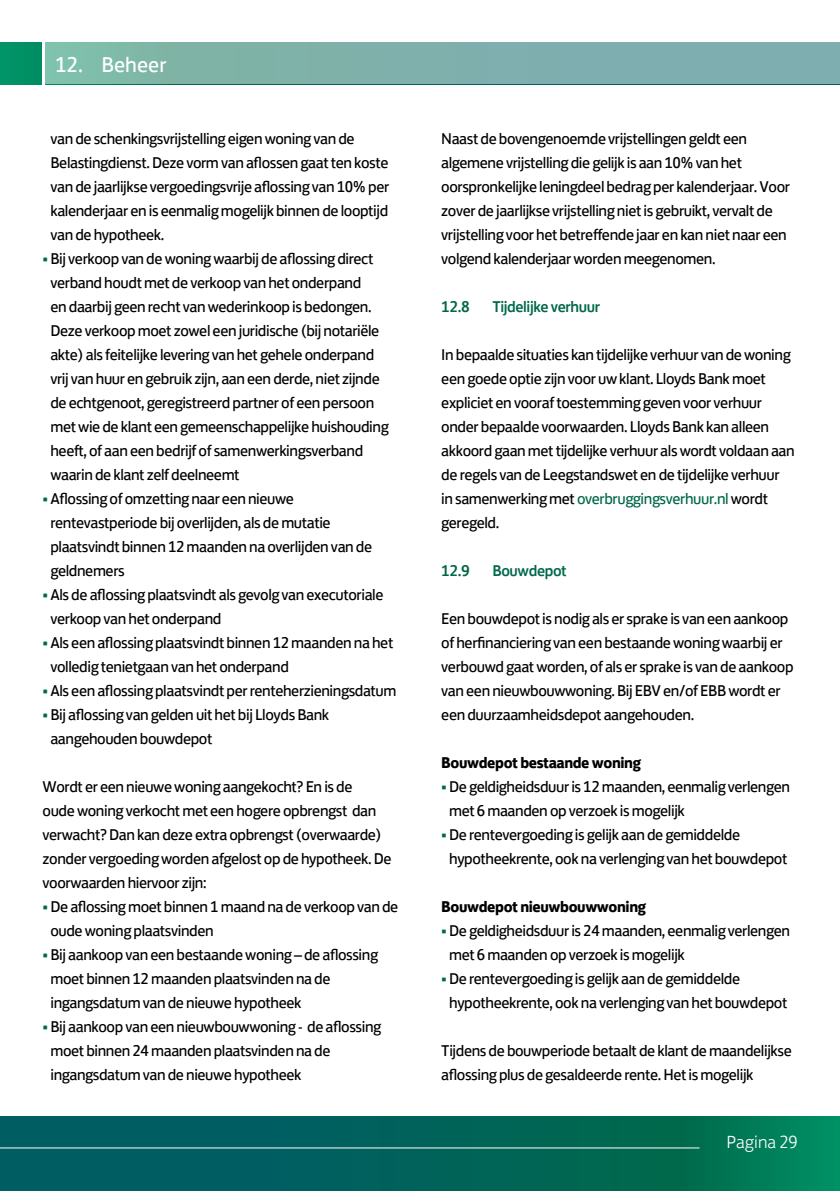
<style>
.page{position:relative;width:840px;height:1191px;background:#fff}
.page>*{position:absolute;margin:0;border:0;box-sizing:border-box;transform-origin:0 0}
.t1{font:22px "Lloyds Bank Jack";color:#fff}
.t2{font:300 18px "Lloyds Bank Jack";color:#fff}
.t3{font:16px/24px "Lloyds Bank Jack";letter-spacing:-.025em;color:#000}
.t4{font:700 16px "Lloyds Bank Jack";letter-spacing:-.025em;color:#000}
.t5{font:500 16px "Lloyds Bank Jack";letter-spacing:-.025em;color:#00684a}
.s1{color:#00684a}
</style>
<div class="page">
<svg style="left:0;top:1116px;width:839px;height:75px;background:#01675b"></svg>
<hr style="left:0;top:1147px;width:699px;height:1px;background:#fff">
<div style="left:0;top:43px;width:839px;height:41px;background:#009165"></div>
<div style="left:45px;top:43px;width:794px;height:41px;background:linear-gradient(to right,#7fb8a7,#7faab1)"></div>
<hr style="left:43px;top:42px;width:2px;height:42px;background:#fff">
<h1 class="t1" style="left:84px;top:46px;width:137px">Titel hoofdstuk</h1>
<h1 class="t1" style="left:55px;top:46px;width:113px">12. Beheer</h1>
<p class="t3" style="left:50px;top:125px;width:340px">van de schenkingsvrijstelling eigen woning van de Belastingdienst. Deze vorm van aflossen gaat ten koste van de jaarlijkse vergoedingsvrije aflossing van 10% per kalenderjaar en is eenmalig mogelijk binnen de looptijd van de hypotheek.</p>
<p class="t3" style="left:50px;top:245px;width:339px;text-indent:-8px"><span class="s1">•</span> Bij verkoop van de woning waarbij de aflossing direct verband houdt met de verkoop van het onderpand<br>en daarbij geen recht van wederinkoop is bedongen.<br>Deze verkoop moet zowel een juridische (bij notariële akte) als feitelijke levering van het gehele onderpand vrij van huur en gebruik zijn, aan een derde, niet zijnde de echtgenoot, geregistreerd partner of een persoon met wie de klant een gemeenschappelijke huishouding heeft, of aan een bedrijf of samenwerkingsverband waarin de klant zelf deelneemt</p>
<p class="t3" style="left:50px;top:485px;width:323px;text-indent:-8px"><span class="s1">•</span> Aflossing of omzetting naar een nieuwe rentevastperiode bij overlijden, als de mutatie plaatsvindt binnen 12 maanden na overlijden van de geldnemers</p>
<p class="t3" style="left:50px;top:581px;width:334px;text-indent:-8px"><span class="s1">•</span> Als de aflossing plaatsvindt als gevolg van executoriale verkoop van het onderpand</p>
<p class="t3" style="left:50px;top:629px;width:344px;text-indent:-8px"><span class="s1">•</span> Als een aflossing plaatsvindt binnen 12 maanden na het volledig tenietgaan van het onderpand</p>
<p class="t3" style="left:43px;top:677px;width:355px"><span class="s1">•</span> Als een aflossing plaatsvindt per renteherzieningsdatum</p>
<p class="t3" style="left:50px;top:701px;width:280px;text-indent:-8px"><span class="s1">•</span> Bij aflossing van gelden uit het bij Lloyds Bank aangehouden bouwdepot</p>
<p class="t3" style="left:43px;top:773px;width:350px">Wordt er een nieuwe woning aangekocht? En is de<br>oude woning verkocht met een hogere opbrengst dan verwacht? Dan kan deze extra opbrengst (overwaarde) zonder vergoeding worden afgelost op de hypotheek. De voorwaarden hiervoor zijn:</p>
<p class="t3" style="left:50px;top:893px;width:349px;text-indent:-8px"><span class="s1">•</span> De aflossing moet binnen 1 maand na de verkoop van de oude woning plaatsvinden</p>
<p class="t3" style="left:50px;top:941px;width:329px;text-indent:-8px"><span class="s1">•</span> Bij aankoop van een bestaande woning – de aflossing moet binnen 12 maanden plaatsvinden na de ingangsdatum van de nieuwe hypotheek</p>
<p class="t3" style="left:50px;top:1013px;width:332px;text-indent:-8px"><span class="s1">•</span> Bij aankoop van een nieuwbouwwoning - de aflossing moet binnen 24 maanden plaatsvinden na de ingangsdatum van de nieuwe hypotheek</p>
<p class="t3" style="left:441px;top:125px;width:350px">Naast de bovengenoemde vrijstellingen geldt een algemene vrijstelling die gelijk is aan 10% van het oorspronkelijke leningdeel bedrag per kalenderjaar. Voor zover de jaarlijkse vrijstelling niet is gebruikt, vervalt de vrijstelling voor het betreffende jaar en kan niet naar een volgend kalenderjaar worden meegenomen.</p>
<p class="t5" style="left:441px;top:294px;width:30px">12.8</p>
<p class="t5" style="left:492px;top:294px;width:109px">Tijdelijke verhuur</p>
<p class="t3" style="left:441px;top:341px;width:355px">In bepaalde situaties kan tijdelijke verhuur van de woning een goede optie zijn voor uw klant. Lloyds Bank moet expliciet en vooraf toestemming geven voor verhuur onder bepaalde voorwaarden. Lloyds Bank kan alleen akkoord gaan met tijdelijke verhuur als wordt voldaan aan de regels van de Leegstandswet en de tijdelijke verhuur in samenwerking met <span class="s1">overbruggingsverhuur.nl</span> wordt geregeld.</p>
<p class="t5" style="left:441px;top:558px;width:30px">12.9</p>
<p class="t5" style="left:492px;top:558px;width:76px">Bouwdepot</p>
<p class="t3" style="left:441px;top:605px;width:354px">Een bouwdepot is nodig als er sprake is van een aankoop of herfinanciering van een bestaande woning waarbij er verbouwd gaat worden, of als er sprake is van de aankoop van een nieuwbouwwoning. Bij EBV en/of EBB wordt er een duurzaamheidsdepot aangehouden.</p>
<p class="t4" style="left:441px;top:749px;width:201px">Bouwdepot bestaande woning</p>
<p class="t3" style="left:449px;top:773px;width:342px;text-indent:-8px"><span class="s1">•</span> De geldigheidsduur is 12 maanden, eenmalig verlengen met 6 maanden op verzoek is mogelijk</p>
<p class="t3" style="left:449px;top:821px;width:339px;text-indent:-8px"><span class="s1">•</span> De rentevergoeding is gelijk aan de gemiddelde hypotheekrente, ook na verlenging van het bouwdepot</p>
<p class="t4" style="left:441px;top:893px;width:206px">Bouwdepot nieuwbouwwoning</p>
<p class="t3" style="left:449px;top:917px;width:342px;text-indent:-8px"><span class="s1">•</span> De geldigheidsduur is 24 maanden, eenmalig verlengen met 6 maanden op verzoek is mogelijk</p>
<p class="t3" style="left:449px;top:965px;width:339px;text-indent:-8px"><span class="s1">•</span> De rentevergoeding is gelijk aan de gemiddelde hypotheekrente, ook na verlenging van het bouwdepot</p>
<p class="t3" style="left:441px;top:1037px;width:352px">Tijdens de bouwperiode betaalt de klant de maandelijkse aflossing plus de gesaldeerde rente. Het is mogelijk</p>
<p class="t2" style="left:726px;top:1127px;width:72px">Pagina 29</p>
</div>
